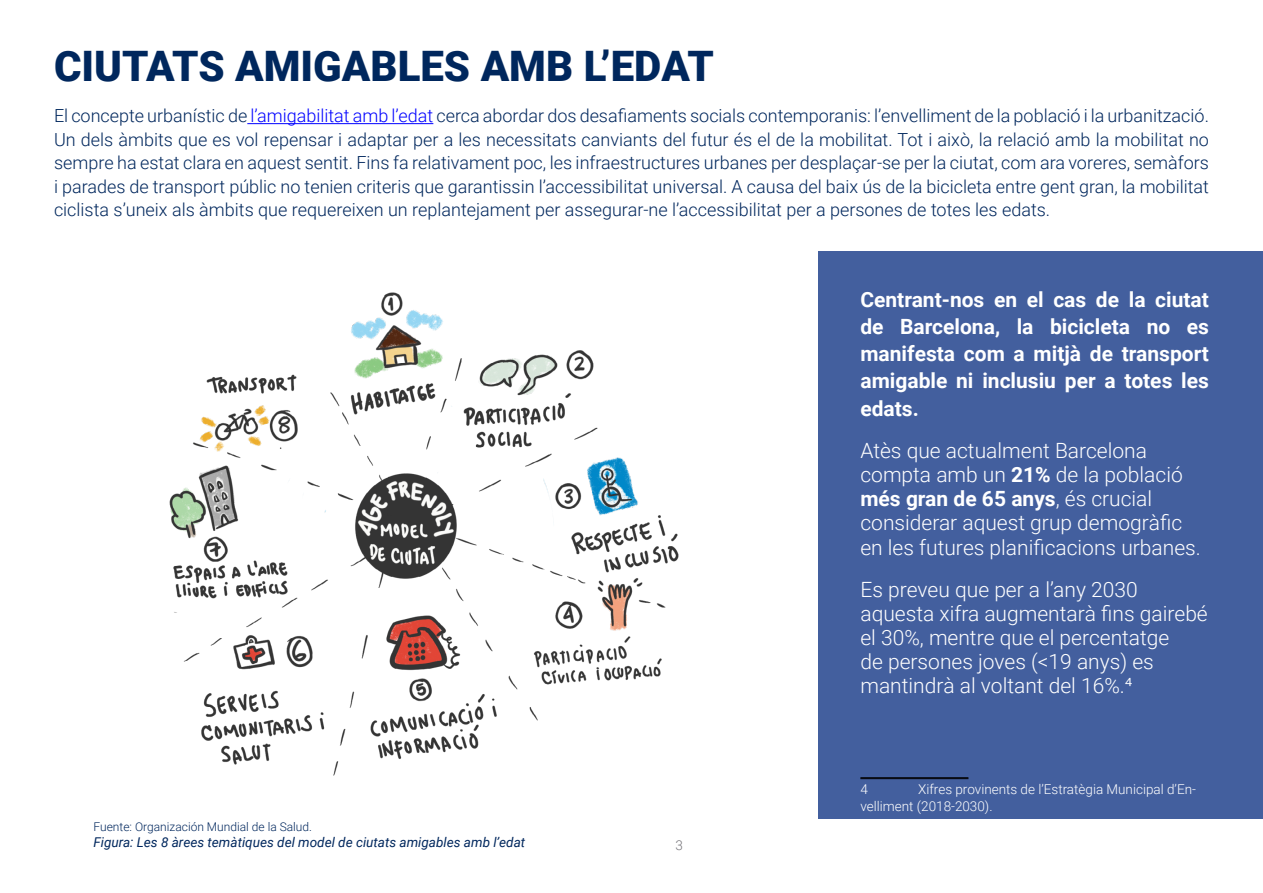
<style>
.page{position:relative;width:1263px;height:893px;background:#fff}
.page>*{position:absolute;margin:0;border:0;box-sizing:border-box;transform-origin:0 0}
.t1{font:900 42px "Roboto";color:#00275d}
.t2{font:300 21px/24.2px "Roboto";color:#fff}
.t3{font:700 21px/27.3px "Roboto";color:#fff;text-align:justify}
.t4{font:300 18px/23.4px "Roboto";color:#00275d;text-align:justify}
.t5{font:300 13.5px/16.2px "Roboto";color:#fff}
.t6{font:italic 13.5px "Roboto";color:#00275d}
.t7{font:300 13.5px "Roboto";color:#77767b}
.t8{font:300 12px "Roboto";color:#00275d}
.s1{color:#00f}
.s2{font-weight:700}
</style>
<div class="page">
<div style="left:819px;top:251px;width:444px;height:568px;background:#435f9e"></div>
<hr style="left:247px;top:123px;width:186px;height:1px;background:#00f">
<hr style="left:860px;top:777px;width:108px;height:1px;background:#000">
<hr style="left:860px;top:778px;width:108px;height:1px;background:#000">
<img style="left:169px;top:292px;width:510px;height:484px">
<h1 class="t1" style="left:54px;top:37px;width:661px">CIUTATS AMIGABLES AMB L’EDAT</h1>
<p class="t4" style="left:54px;top:104px;width:1156px">El concepte urbanístic de <span class="s1">l’amigabilitat amb l’edat</span> cerca abordar dos desafiaments socials contemporanis: l’envelliment de la població i la urbanització.<br>Un dels àmbits que es vol repensar i adaptar per a les necessitats canviants del futur és el de la mobilitat. Tot i això, la relació amb la mobilitat no sempre ha estat clara en aquest sentit. Fins fa relativament poc, les infraestructures urbanes per desplaçar-se per la ciutat, com ara voreres, semàfors i parades de transport públic no tenien criteris que garantissin l’accessibilitat universal. A causa del baix ús de la bicicleta entre gent gran, la mobilitat ciclista s’uneix als àmbits que requereixen un replantejament per assegurar-ne l’accessibilitat per a persones de totes les edats.</p>
<p class="t3" style="left:860px;top:285px;width:350px">Centrant-nos en el cas de la ciutat de Barcelona, la bicicleta no es manifesta com a mitjà de transport amigable ni inclusiu per a totes les edats.</p>
<p class="t2" style="left:860px;top:438px;width:342px">Atès que actualment Barcelona compta amb un <span class="s2">21%</span> de la població <span class="s2">més gran de 65 anys</span>, és crucial considerar aquest grup demogràfic en les futures planificacions urbanes.</p>
<p class="t2" style="left:860px;top:576px;width:349px">Es preveu que per a l’any 2030 aquesta xifra augmentarà fins gairebé el 30%, mentre que el percentatge<br>de persones joves (&lt;19 anys) es mantindrà al voltant del 16%.4</p>
<p class="t8" style="left:94px;top:818px;width:220px">Fuente: Organización Mundial de la Salud.</p>
<p class="t6" style="left:94px;top:832px;width:433px">Figura: Les 8 àrees temàtiques del model de ciutats amigables amb l’edat</p>
<p class="t7" style="left:676px;top:836px;width:9px">3</p>
<p class="t5" style="left:860px;top:781px;width:337px;text-indent:58px">Xifres provinents de l’Estratègia Municipal d’En&shy;velliment (2018-2030).</p>
<p class="t5" style="left:860px;top:781px;width:9px">4</p>
</div>
